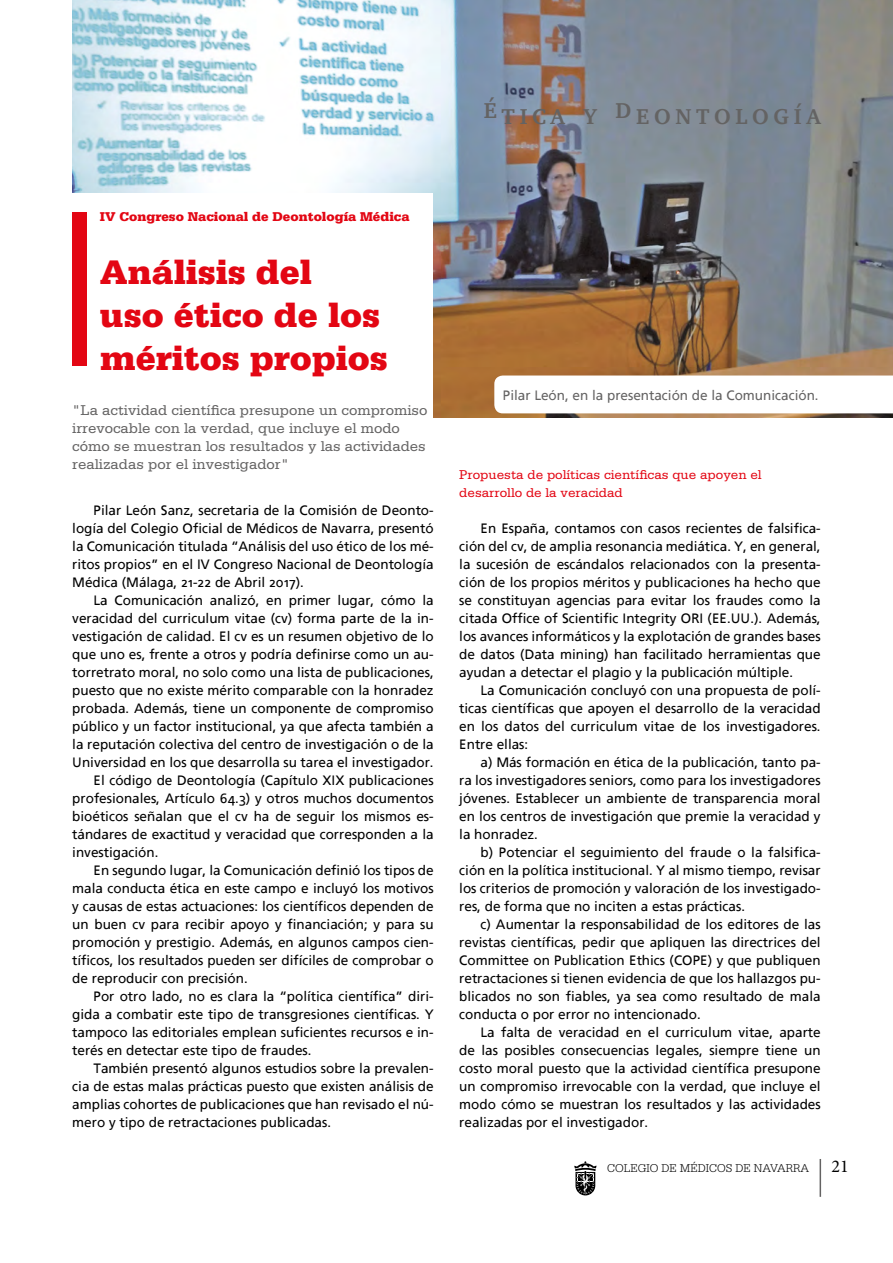
<style>
.page{position:relative;width:893px;height:1263px;background:#fff}
.page>*{position:absolute;margin:0;border:0;box-sizing:border-box;transform-origin:0 0}
.t1{font:900 36px/43.2px "Serifa Std";color:#e30613}
.t2{font:700 22.05px "Charter";letter-spacing:.215em;color:#646363}
.t3{font:15px/18px "Serifa Std";color:#646363}
.t4{font:13.5px/18px "Frutiger Linotype";color:#000;text-align:justify}
.t5{font:13.5px/18px "Serifa Std";color:#e30613}
.t6{font:13.5px "Frutiger Linotype";color:#646363}
.t7{font:900 13.5px "Serifa Std";color:#e30613}
.t8{font:300 12px "Serifa Std";color:#000}
.s1{font-family:"Minion Pro";font-weight:400;font-size:18px}
</style>
<div class="page">
<img style="left:72px;top:0;width:821px;height:417px">
<svg style="left:574px;top:1161px;width:23px;height:34px"></svg>
<hr style="left:820px;top:1159px;width:1px;height:38px;background:#646363">
<div style="left:57px;top:193px;width:376px;height:285px;background:#fff"></div>
<svg style="left:494px;top:375px;width:399px;height:38px"></svg>
<div style="left:72px;top:213px;width:14px;height:153px;background:#e30613"></div>
<h2 class="t2" style="left:484px;top:98px;width:338px">ÉTICA Y DEONTOLOGÍA</h2>
<p class="t7" style="left:100px;top:209px;width:311px">IV Congreso Nacional de Deontología Médica</p>
<p class="t1" style="left:100px;top:250px;width:289px">Análisis del<br>uso ético de los méritos propios</p>
<p class="t3" style="left:72px;top:401px;width:357px">"La actividad científica presupone un compromiso irrevocable con la verdad, que incluye el modo cómo se muestran los resultados y las actividades realizadas por el investigador"</p>
<p class="t4" style="left:72px;top:501px;width:363px;text-indent:21px">Pilar León Sanz, secretaria de la Comisión de Deonto&shy;logía del Colegio Oficial de Médicos de Navarra, presentó la Comunicación titulada “Análisis del uso ético de los mé&shy;ritos propios” en el IV Congreso Nacional de Deontología Médica (Málaga, 21-22 de Abril 2017).</p>
<p class="t4" style="left:72px;top:591px;width:363px;text-indent:21px">La Comunicación analizó, en primer lugar, cómo la veracidad del curriculum vitae (cv) forma parte de la in&shy;vestigación de calidad. El cv es un resumen objetivo de lo que uno es, frente a otros y podría definirse como un au&shy;torretrato moral, no solo como una lista de publicaciones, puesto que no existe mérito comparable con la honradez probada. Además, tiene un componente de compromiso público y un factor institucional, ya que afecta también a la reputación colectiva del centro de investigación o de la Universidad en los que desarrolla su tarea el investigador.</p>
<p class="t4" style="left:72px;top:771px;width:363px;text-indent:21px">El código de Deontología (Capítulo XIX publicaciones profesionales, Artículo 64.3) y otros muchos documentos bioéticos señalan que el cv ha de seguir los mismos es&shy;tándares de exactitud y veracidad que corresponden a la investigación.</p>
<p class="t4" style="left:72px;top:861px;width:363px;text-indent:21px">En segundo lugar, la Comunicación definió los tipos de mala conducta ética en este campo e incluyó los motivos y causas de estas actuaciones: los científicos dependen de un buen cv para recibir apoyo y financiación; y para su promoción y prestigio. Además, en algunos campos cien&shy;tíficos, los resultados pueden ser difíciles de comprobar o de reproducir con precisión.</p>
<p class="t4" style="left:72px;top:987px;width:363px;text-indent:21px">Por otro lado, no es clara la “política científica” diri&shy;gida a combatir este tipo de transgresiones científicas. Y tampoco las editoriales emplean suficientes recursos e in&shy;terés en detectar este tipo de fraudes.</p>
<p class="t4" style="left:72px;top:1059px;width:363px;text-indent:21px">También presentó algunos estudios sobre la prevalen&shy;cia de estas malas prácticas puesto que existen análisis de amplias cohortes de publicaciones que han revisado el nú&shy;mero y tipo de retractaciones publicadas.</p>
<p class="t6" style="left:503px;top:387px;width:317px">Pilar León, en la presentación de la Comunicación.</p>
<p class="t5" style="left:459px;top:466px;width:304px">Propuesta de políticas científicas que apoyen el desarrollo de la veracidad</p>
<p class="t4" style="left:459px;top:519px;width:363px;text-indent:21px">En España, contamos con casos recientes de falsifica&shy;ción del cv, de amplia resonancia mediática. Y, en general, la sucesión de escándalos relacionados con la presenta&shy;ción de los propios méritos y publicaciones ha hecho que se constituyan agencias para evitar los fraudes como la citada Office of Scientific Integrity ORI (EE.UU.). Además, los avances informáticos y la explotación de grandes bases de datos (Data mining) han facilitado herramientas que ayudan a detectar el plagio y la publicación múltiple.</p>
<p class="t4" style="left:459px;top:681px;width:363px;text-indent:21px">La Comunicación concluyó con una propuesta de polí&shy;ticas científicas que apoyen el desarrollo de la veracidad en los datos del curriculum vitae de los investigadores.<br>Entre ellas:</p>
<p class="t4" style="left:459px;top:753px;width:363px;text-indent:21px">a) Más formación en ética de la publicación, tanto pa&shy;ra los investigadores seniors, como para los investigadores jóvenes. Establecer un ambiente de transparencia moral en los centros de investigación que premie la veracidad y la honradez.</p>
<p class="t4" style="left:459px;top:843px;width:363px;text-indent:21px">b) Potenciar el seguimiento del fraude o la falsifica&shy;ción en la política institucional. Y al mismo tiempo, revisar los criterios de promoción y valoración de los investigado&shy;res, de forma que no inciten a estas prácticas.</p>
<p class="t4" style="left:459px;top:915px;width:363px;text-indent:21px">c) Aumentar la responsabilidad de los editores de las revistas científicas, pedir que apliquen las directrices del Committee on Publication Ethics (COPE) y que publiquen retractaciones si tienen evidencia de que los hallazgos pu&shy;blicados no son fiables, ya sea como resultado de mala conducta o por error no intencionado.</p>
<p class="t4" style="left:459px;top:1023px;width:363px;text-indent:21px">La falta de veracidad en el curriculum vitae, aparte de las posibles consecuencias legales, siempre tiene un costo moral puesto que la actividad científica presupone un compromiso irrevocable con la verdad, que incluye el modo cómo se muestran los resultados y las actividades realizadas por el investigador.</p>
<p class="t8" style="left:607px;top:1161px;width:243px">COLEGIO DE MÉDICOS DE NAVARRA <span class="s1">21</span></p>
</div>
